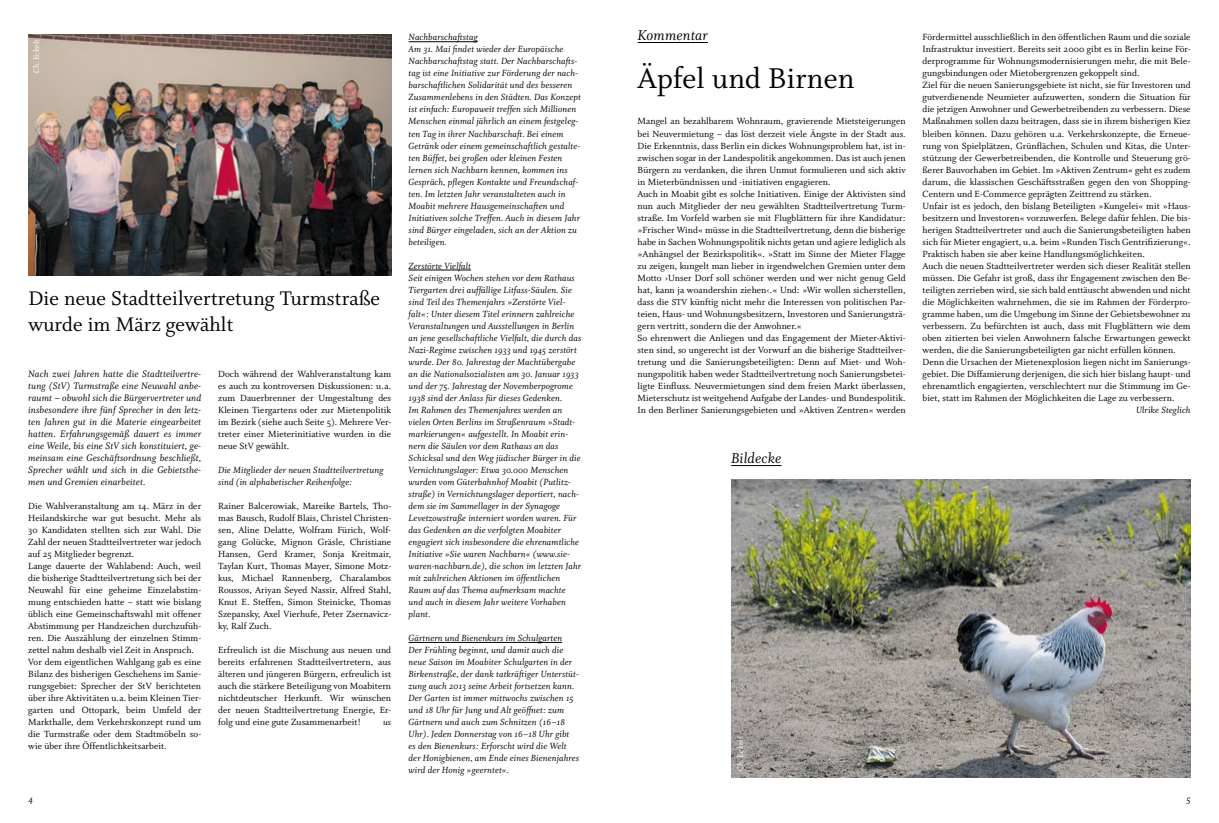
<style>
.page{position:relative;width:1219px;height:823px;background:#fff}
.page>*{position:absolute;margin:0;border:0;box-sizing:border-box;transform-origin:0 0}
.t1{font:32px "Whitman Roman Os F";letter-spacing:.005em;color:#000}
.t2{font:22px/26px "Whitman Roman Os F";letter-spacing:.005em;color:#000}
.t3{font:16px "Whitman Italic Os F";letter-spacing:.01em;color:#000}
.t4{font:10.5px/12px "Whitman Italic Os F";letter-spacing:.01em;color:#000;text-align:justify}
.t5{font:10px/12px "Whitman Roman Os F";letter-spacing:.005em;color:#000}
.t6{font:10px/12px "Whitman Italic Os F";letter-spacing:.01em;color:#000}
.t7{font:9px "Whitman Italic Os F";letter-spacing:.01em;color:#fff}
.s1{font-size:9.5px}
</style>
<div class="page">
<hr style="left:409px;top:42px;width:69px;height:1px;background:#000">
<hr style="left:409px;top:270px;width:62px;height:1px;background:#000">
<hr style="left:409px;top:642px;width:153px;height:1px;background:#000">
<hr style="left:638px;top:42px;width:70px;height:1px;background:#000">
<img style="left:731px;top:479px;width:460px;height:298px">
<hr style="left:731px;top:465px;width:50px;height:1px;background:#000">
<img style="left:28px;top:35px;width:363px;height:240px">
<p class="t7" style="left:31px;top:73px;width:35px;rotate:-90deg">Ch. Eckelt</p>
<h2 class="t2" style="left:28px;top:285px;width:353px">Die neue Stadtteilvertretung Turmstraße wurde im März gewählt</h2>
<p class="t4" style="left:28px;top:367px;width:174px">Nach zwei Jahren hatte die Stadtteilvertre&shy;tung (StV) Turmstraße eine Neuwahl anbe&shy;raumt – obwohl sich die Bürgervertreter und insbesondere ihre fünf Sprecher in den letz&shy;ten Jahren gut in die Materie eingearbeitet hatten. Erfahrungsgemäß dauert es immer eine Weile, bis eine StV sich konstituiert, ge&shy;meinsam eine Geschäftsordnung beschließt, Sprecher wählt und sich in die Gebietsthe&shy;men und Gremien einarbeitet.</p>
<p class="t5" style="left:28px;top:499px;width:174px">Die Wahlveranstaltung am 14. März in der Heilandskirche war gut besucht. Mehr als 30 Kandidaten stellten sich zur Wahl. Die Zahl der neuen Stadtteilvertreter war jedoch auf 25 Mitglieder begrenzt.<br>Lange dauerte der Wahlabend: Auch, weil die bisherige Stadtteilvertretung sich bei der Neuwahl für eine geheime Einzelabstim&shy;mung entschieden hatte – statt wie bislang üblich eine Gemeinschaftswahl mit offener Abstimmung per Handzeichen durchzufüh&shy;ren. Die Auszählung der einzelnen Stimm&shy;zettel nahm deshalb viel Zeit in Anspruch.<br>Vor dem eigentlichen Wahlgang gab es eine Bilanz des bisherigen Geschehens im Sanie&shy;rungsgebiet: Sprecher der StV berichteten über ihre Aktivitäten u.a. beim Kleinen Tier&shy;garten und Ottopark, beim Umfeld der Markthalle, dem Verkehrskonzept rund um die Turmstraße oder dem Stadtmöbeln so&shy;wie über ihre Öffentlichkeitsarbeit.</p>
<p class="t5" style="left:218px;top:367px;width:174px;text-align:justify">Doch während der Wahlveranstaltung kam es auch zu kontroversen Diskussionen: u.a. zum Dauerbrenner der Umgestaltung des Kleinen Tiergartens oder zur Mietenpolitik im Bezirk (siehe auch Seite 5). Mehrere Ver&shy;treter einer Mieterinitiative wurden in die neue StV gewählt.</p>
<p class="t6" style="left:218px;top:464px;width:167px">Die Mitglieder der neuen Stadtteilvertretung sind (in alphabetischer Reihenfolge:</p>
<p class="t5" style="left:218px;top:499px;width:174px;text-align:justify">Rainer Balcerowiak, Mareike Bartels, Tho&shy;mas Bausch, Rudolf Blais, Christel Christen&shy;sen, Aline Delatte, Wolfram Fürich, Wolf&shy;gang Golücke, Mignon Gräsle, Christiane Hansen, Gerd Kramer, Sonja Kreitmair, Taylan Kurt, Thomas Mayer, Simone Motz&shy;kus, Michael Rannenberg, Charalambos Roussos, Ariyan Seyed Nassir, Alfred Stahl, Knut E. Steffen, Simon Steinicke, Thomas Szepansky, Axel Vierhufe, Peter Zsernavicz&shy;ky, Ralf Zuch.</p>
<p class="t5" style="left:218px;top:643px;width:174px;text-align:justify">Erfreulich ist die Mischung aus neuen und bereits erfahrenen Stadtteilvertretern, aus älteren und jüngeren Bürgern, erfreulich ist auch die stärkere Beteiligung von Moabitern nichtdeutscher Herkunft. Wir wünschen der neuen Stadtteilvertretung Energie, Er&shy;folg und eine gute Zusammenarbeit!</p>
<p class="t6" style="left:383px;top:716px;width:10px">us</p>
<p class="t6" style="left:409px;top:32px;width:174px">Nachbarschaftstag<br>Am 31. Mai findet wieder der Europäische Nachbarschaftstag statt. Der Nachbarschafts&shy;tag ist eine Initiative zur Förderung der nach&shy;barschaftlichen Solidarität und des besseren Zusammenlebens in den Städten. Das Konzept ist einfach: Europaweit treffen sich Millionen Menschen einmal jährlich an einem festgeleg&shy;ten Tag in ihrer Nachbarschaft. Bei einem Getränk oder einem gemeinschaftlich gestalte&shy;ten Büffet, bei großen oder kleinen Festen lernen sich Nachbarn kennen, kommen ins Gespräch, pflegen Kontakte und Freundschaf&shy;ten. Im letzten Jahr veranstalteten auch in Moabit mehrere Hausgemeinschaften und Initiativen solche Treffen. Auch in diesem Jahr sind Bürger eingeladen, sich an der Aktion zu beteiligen.</p>
<p class="t6" style="left:409px;top:260px;width:174px">Zerstörte Vielfalt<br>Seit einigen Wochen stehen vor dem Rathaus Tiergarten drei auffällige Litfass-Säulen. Sie sind Teil des Themenjahrs »Zerstörte Viel&shy;falt«: Unter diesem Titel erinnern zahlreiche Veranstaltungen und Ausstellungen in Berlin an jene gesellschaftliche Vielfalt, die durch das Nazi-Regime zwischen 1933 und 1945 zerstört wurde. Der 80. Jahrestag der Machtübergabe an die Nationalsozialisten am 30. Januar 1933 und der 75. Jahrestag der Novemberpogrome 1938 sind der Anlass für dieses Gedenken.<br>Im Rahmen des Themenjahres werden an vielen Orten Berlins im Straßenraum »Stadt&shy;markierungen« aufgestellt. In Moabit erin&shy;nern die Säulen vor dem Rathaus an das Schicksal und den Weg jüdischer Bürger in die Vernichtungslager: Etwa 30.000 Menschen wurden vom Güterbahnhof Moabit (Putlitz&shy;straße) in Vernichtungslager deportiert, nach&shy;dem sie im Sammellager in der Synagoge Levetzowstraße interniert worden waren. Für das Gedenken an die verfolgten Moabiter engagiert sich insbesondere die ehrenamtliche Initiative »Sie waren Nachbarn« (www.sie&shy;waren-nachbarn.de), die schon im letzten Jahr mit zahlreichen Aktionen im öffentlichen Raum auf das Thema aufmerksam machte und auch in diesem Jahr weitere Vorhaben plant.</p>
<p class="t6" style="left:409px;top:632px;width:172px">Gärtnern und Bienenkurs im Schulgarten<br>Der Frühling beginnt, und damit auch die neue Saison im Moabiter Schulgarten in der Birkenstraße, der dank tatkräftiger Unterstüt&shy;zung auch 2013 seine Arbeit fortsetzen kann.<br>Der Garten ist immer mittwochs zwischen 15 und 18 Uhr für Jung und Alt geöffnet: zum Gärtnern und auch zum Schnitzen (16–18<br>Uhr). Jeden Donnerstag von 16–18 Uhr gibt es den Bienenkurs: Erforscht wird die Welt der Honigbienen, am Ende eines Bienenjahres wird der Honig »geerntet«.</p>
<h3 class="t3" style="left:638px;top:27px;width:72px">Kommentar</h3>
<h1 class="t1" style="left:638px;top:61px;width:218px">Äpfel und Birnen</h1>
<p class="t5" style="left:638px;top:115px;width:269px">Mangel an bezahlbarem Wohnraum, gravierende Mietsteigerungen bei Neuvermietung – das löst derzeit viele Ängste in der Stadt aus.<br>Die Erkenntnis, dass Berlin ein dickes Wohnungsproblem hat, ist in&shy;zwischen sogar in der Landespolitik angekommen. Das ist auch jenen Bürgern zu verdanken, die ihren Unmut formulieren und sich aktiv in Mieterbündnissen und -initiativen engagieren.<br>Auch in Moabit gibt es solche Initiativen. Einige der Aktivisten sind nun auch Mitglieder der neu gewählten Stadtteilvertretung Turm&shy;straße. Im Vorfeld warben sie mit Flugblättern für ihre Kandidatur: »Frischer Wind« müsse in die Stadtteilvertretung, denn die bisherige habe in Sachen Wohnungspolitik nichts getan und agiere lediglich als »Anhängsel der Bezirkspolitik«. »Statt im Sinne der Mieter Flagge zu zeigen, kungelt man lieber in irgendwelchen Gremien unter dem Motto ›Unser Dorf soll schöner werden und wer nicht genug Geld hat, kann ja woandershin ziehen‹.« Und: »Wir wollen sicherstellen, dass die <span class="s1">STV</span> künftig nicht mehr die Interessen von politischen Par&shy;teien, Haus- und Wohnungsbesitzern, Investoren und Sanierungsträ&shy;gern vertritt, sondern die der Anwohner.«<br>So ehrenwert die Anliegen und das Engagement der Mieter-Aktivi&shy;sten sind, so ungerecht ist der Vorwurf an die bisherige Stadtteilver&shy;tretung und die Sanierungsbeteiligten: Denn auf Miet- und Woh&shy;nungspolitik haben weder Stadtteilvertretung noch Sanierungsbetei&shy;ligte Einfluss. Neuvermietungen sind dem freien Markt überlassen, Mieterschutz ist weitgehend Aufgabe der Landes- und Bundespolitik.<br>In den Berliner Sanierungsgebieten und »Aktiven Zentren« werden</p>
<h3 class="t3" style="left:731px;top:449px;width:52px">Bildecke</h3>
<p class="t5" style="left:923px;top:31px;width:269px">Fördermittel ausschließlich in den öffentlichen Raum und die soziale Infrastruktur investiert. Bereits seit 2000 gibt es in Berlin keine För&shy;derprogramme für Wohnungsmodernisierungen mehr, die mit Bele&shy;gungsbindungen oder Mietobergrenzen gekoppelt sind.<br>Ziel für die neuen Sanierungsgebiete ist nicht, sie für Investoren und gutverdienende Neumieter aufzuwerten, sondern die Situation für die jetzigen Anwohner und Gewerbetreibenden zu verbessern. Diese Maßnahmen sollen dazu beitragen, dass sie in ihrem bisherigen Kiez bleiben können. Dazu gehören u.a. Verkehrskonzepte, die Erneue&shy;rung von Spielplätzen, Grünflächen, Schulen und Kitas, die Unter&shy;stützung der Gewerbetreibenden, die Kontrolle und Steuerung grö&shy;ßerer Bauvorhaben im Gebiet. Im »Aktiven Zentrum« geht es zudem darum, die klassischen Geschäftsstraßen gegen den von Shopping-Centern und E-Commerce geprägten Zeittrend zu stärken.<br>Unfair ist es jedoch, den bislang Beteiligten »Kungelei« mit »Haus&shy;besitzern und Investoren« vorzuwerfen. Belege dafür fehlen. Die bis&shy;herigen Stadtteilvertreter und auch die Sanierungsbeteiligten haben sich für Mieter engagiert, u.a. beim »Runden Tisch Gentrifizierung«.<br>Praktisch haben sie aber keine Handlungsmöglichkeiten.<br>Auch die neuen Stadtteilvertreter werden sich dieser Realität stellen müssen. Die Gefahr ist groß, dass ihr Engagement zwischen den Be&shy;teiligten zerrieben wird, sie sich bald enttäuscht abwenden und nicht die Möglichkeiten wahrnehmen, die sie im Rahmen der Förderpro&shy;gramme haben, um die Umgebung im Sinne der Gebietsbewohner zu verbessern. Zu befürchten ist auch, dass mit Flugblättern wie dem oben zitierten bei vielen Anwohnern falsche Erwartungen geweckt werden, die die Sanierungsbeteiligten gar nicht erfüllen können.<br>Denn die Ursachen der Mietenexplosion liegen nicht im Sanierungs&shy;gebiet. Die Diffamierung derjenigen, die sich hier bislang haupt- und ehrenamtlich engagierten, verschlechtert nur die Stimmung im Ge&shy;biet, statt im Rahmen der Möglichkeiten die Lage zu verbessern.</p>
<p class="t6" style="left:1136px;top:404px;width:56px">Ulrike Steglich</p>
<p class="t7" style="left:736px;top:770px;width:35px;rotate:-90deg">Ch. Eckelt</p>
<p class="t4" style="left:28px;top:792px;width:6px">4</p>
<p class="t4" style="left:1186px;top:792px;width:6px">5</p>
</div>
